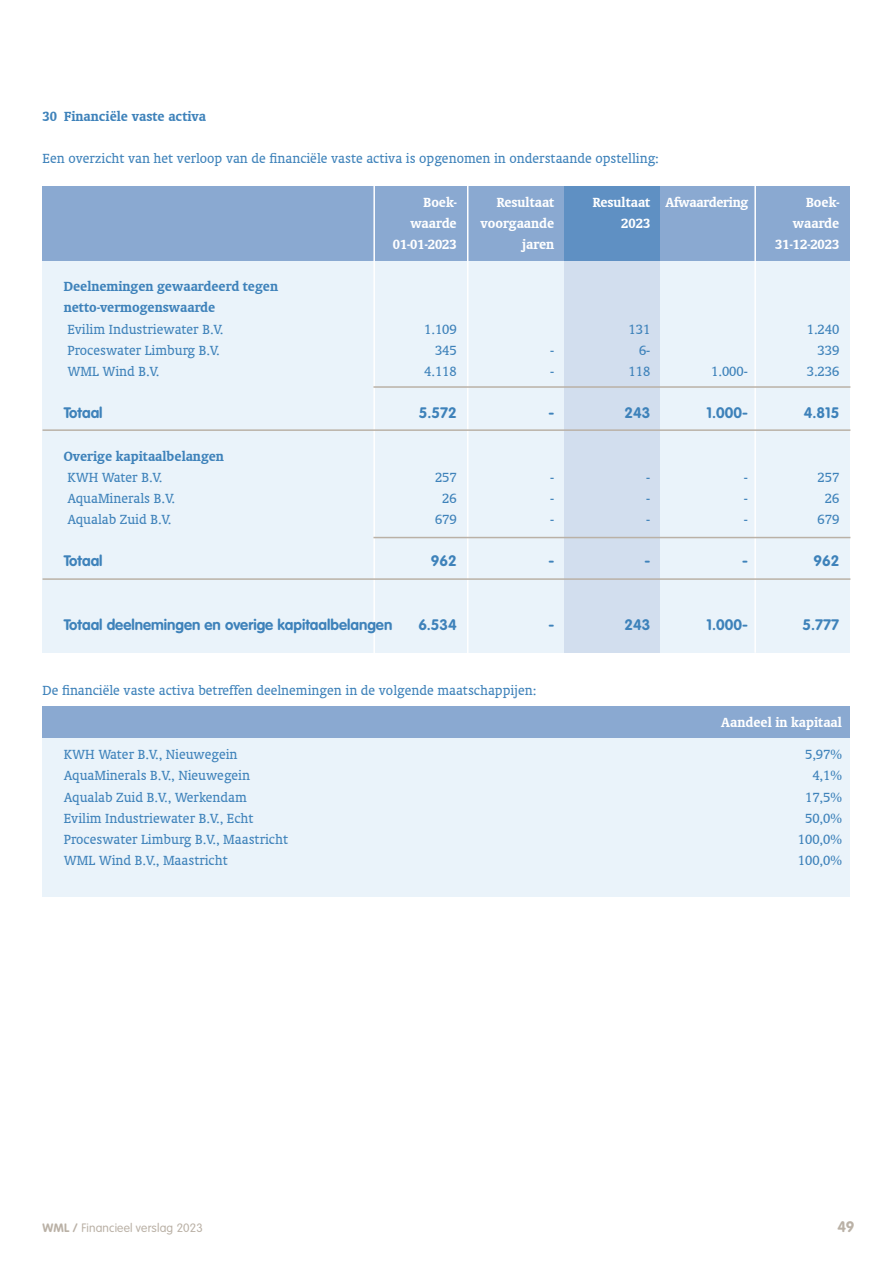
<style>
.page{position:relative;width:893px;height:1263px;background:#fff}
.page>*{position:absolute;margin:0;border:0;box-sizing:border-box;transform-origin:0 0}
.t1{font:15px "Oranda BT";color:#3e82ba}
.t2{font:700 15px "VAG Rounded Std";color:#3e82ba}
.t3{font:700 15px "Oranda BT";color:#3e82ba}
.t4{font:700 15px "Oranda BT";color:#fff}
.t5{font:700 15px "Oranda BT";letter-spacing:-.02em;color:#fff}
.t6{font:700 15px "VAG Rounded Std";color:#bab1a6}
.t7{font:300 12px "VAG Rounded Std";letter-spacing:.015em;color:#bab1a6}
.s1{font-weight:700}
</style>
<div class="page">
<div style="left:43px;top:228px;width:807px;height:425px;background:#eaf3fa"></div>
<div style="left:565px;top:186px;width:95px;height:467px;background:#d2deee"></div>
<div style="left:43px;top:186px;width:807px;height:74px;background:#8aa9d1"></div>
<div style="left:565px;top:186px;width:95px;height:74px;background:#5f90c3"></div>
<hr style="left:373px;top:175px;width:2px;height:489px;background:#fff">
<hr style="left:754px;top:186px;width:2px;height:467px;background:#fff">
<hr style="left:467px;top:186px;width:1px;height:471px;background:#fff">
<hr style="left:373px;top:386px;width:477px;height:2px;background:#bab1a6">
<hr style="left:43px;top:429px;width:807px;height:2px;background:#bab1a6">
<hr style="left:373px;top:537px;width:477px;height:1px;background:#bab1a6">
<hr style="left:43px;top:578px;width:807px;height:2px;background:#bab1a6">
<div style="left:43px;top:738px;width:807px;height:159px;background:#eaf3fa"></div>
<div style="left:43px;top:706px;width:807px;height:32px;background:#8aa9d1"></div>
<p class="t3" style="left:43px;top:108px;width:165px">30 Financiële vaste activa</p>
<p class="t1" style="left:43px;top:150px;width:618px">Een overzicht van het verloop van de financiële vaste activa is opgenomen in onderstaande opstelling:</p>
<p class="t4" style="left:424px;top:193px;width:35px">Boek-</p>
<p class="t4" style="left:497px;top:193px;width:59px">Resultaat</p>
<p class="t5" style="left:593px;top:193px;width:157px">Resultaat Afwaardering</p>
<p class="t4" style="left:806px;top:193px;width:35px">Boek-</p>
<p class="t4" style="left:410px;top:214px;width:48px">waarde</p>
<p class="t4" style="left:481px;top:214px;width:75px">voorgaande</p>
<p class="t4" style="left:621px;top:214px;width:31px">2023</p>
<p class="t4" style="left:793px;top:214px;width:48px">waarde</p>
<p class="t4" style="left:393px;top:235px;width:66px">01-01-2023</p>
<p class="t4" style="left:522px;top:235px;width:34px">jaren</p>
<p class="t4" style="left:775px;top:235px;width:66px">31-12-2023</p>
<p class="t3" style="left:64px;top:278px;width:216px">Deelnemingen gewaardeerd tegen</p>
<p class="t3" style="left:64px;top:299px;width:153px">netto-vermogenswaarde</p>
<p class="t1" style="left:67px;top:320px;width:157px">Evilim Industriewater B.V.</p>
<p class="t1" style="left:424px;top:320px;width:34px">1.109</p>
<p class="t1" style="left:629px;top:320px;width:23px">131</p>
<p class="t1" style="left:807px;top:320px;width:34px">1.240</p>
<p class="t1" style="left:67px;top:342px;width:154px">Proceswater Limburg B.V.</p>
<p class="t1" style="left:435px;top:342px;width:23px">345</p>
<p class="t1" style="left:550px;top:342px;width:6px">-</p>
<p class="t1" style="left:639px;top:342px;width:13px">6-</p>
<p class="t1" style="left:817px;top:342px;width:23px">339</p>
<p class="t1" style="left:67px;top:363px;width:94px">WML Wind B.V.</p>
<p class="t1" style="left:424px;top:363px;width:34px">4.118</p>
<p class="t1" style="left:550px;top:363px;width:6px">-</p>
<p class="t1" style="left:628px;top:363px;width:23px">118</p>
<p class="t1" style="left:711px;top:363px;width:38px">1.000-</p>
<p class="t1" style="left:807px;top:363px;width:34px">3.236</p>
<p class="t2" style="left:64px;top:404px;width:40px">Totaal</p>
<p class="t2" style="left:419px;top:404px;width:39px">5.572</p>
<p class="t2" style="left:548px;top:404px;width:7px">-</p>
<p class="t2" style="left:624px;top:404px;width:27px">243</p>
<p class="t2" style="left:707px;top:404px;width:43px">1.000-</p>
<p class="t2" style="left:804px;top:404px;width:37px">4.815</p>
<p class="t3" style="left:64px;top:447px;width:162px">Overige kapitaalbelangen</p>
<p class="t1" style="left:67px;top:468px;width:96px">KWH Water B.V.</p>
<p class="t1" style="left:435px;top:468px;width:23px">257</p>
<p class="t1" style="left:550px;top:468px;width:6px">-</p>
<p class="t1" style="left:646px;top:468px;width:6px">-</p>
<p class="t1" style="left:744px;top:468px;width:6px">-</p>
<p class="t1" style="left:817px;top:468px;width:23px">257</p>
<p class="t1" style="left:67px;top:490px;width:109px">AquaMinerals B.V.</p>
<p class="t1" style="left:442px;top:490px;width:16px">26</p>
<p class="t1" style="left:550px;top:490px;width:6px">-</p>
<p class="t1" style="left:646px;top:490px;width:6px">-</p>
<p class="t1" style="left:744px;top:490px;width:6px">-</p>
<p class="t1" style="left:825px;top:490px;width:16px">26</p>
<p class="t1" style="left:67px;top:511px;width:105px">Aqualab Zuid B.V.</p>
<p class="t1" style="left:435px;top:511px;width:23px">679</p>
<p class="t1" style="left:550px;top:511px;width:6px">-</p>
<p class="t1" style="left:646px;top:511px;width:6px">-</p>
<p class="t1" style="left:744px;top:511px;width:6px">-</p>
<p class="t1" style="left:817px;top:511px;width:23px">679</p>
<p class="t2" style="left:64px;top:552px;width:40px">Totaal</p>
<p class="t2" style="left:431px;top:552px;width:27px">962</p>
<p class="t2" style="left:548px;top:552px;width:7px">-</p>
<p class="t2" style="left:644px;top:552px;width:7px">-</p>
<p class="t2" style="left:742px;top:552px;width:7px">-</p>
<p class="t2" style="left:813px;top:552px;width:27px">962</p>
<p class="t2" style="left:64px;top:616px;width:330px">Totaal deelnemingen en overige kapitaalbelangen</p>
<p class="t2" style="left:418px;top:616px;width:40px">6.534</p>
<p class="t2" style="left:548px;top:616px;width:7px">-</p>
<p class="t2" style="left:624px;top:616px;width:27px">243</p>
<p class="t2" style="left:707px;top:616px;width:43px">1.000-</p>
<p class="t2" style="left:802px;top:616px;width:38px">5.777</p>
<p class="t1" style="left:43px;top:682px;width:495px">De financiële vaste activa betreffen deelnemingen in de volgende maatschappijen:</p>
<p class="t1" style="left:64px;top:746px;width:175px">KWH Water B.V., Nieuwegein</p>
<p class="t1" style="left:64px;top:767px;width:188px">AquaMinerals B.V., Nieuwegein</p>
<p class="t1" style="left:64px;top:788px;width:185px">Aqualab Zuid B.V., Werkendam</p>
<p class="t1" style="left:64px;top:810px;width:191px">Evilim Industriewater B.V., Echt</p>
<p class="t1" style="left:64px;top:831px;width:226px">Proceswater Limburg B.V., Maastricht</p>
<p class="t1" style="left:64px;top:852px;width:165px">WML Wind B.V., Maastricht</p>
<p class="t4" style="left:721px;top:713px;width:122px">Aandeel in kapitaal</p>
<p class="t1" style="left:805px;top:746px;width:38px">5,97%</p>
<p class="t1" style="left:812px;top:767px;width:31px">4,1%</p>
<p class="t1" style="left:805px;top:788px;width:38px">17,5%</p>
<p class="t1" style="left:805px;top:810px;width:38px">50,0%</p>
<p class="t1" style="left:798px;top:831px;width:46px">100,0%</p>
<p class="t1" style="left:798px;top:852px;width:46px">100,0%</p>
<p class="t7" style="left:43px;top:1221px;width:162px"><span class="s1">WML /</span> Financieel verslag 2023</p>
<p class="t6" style="left:837px;top:1218px;width:19px">49</p>
</div>
